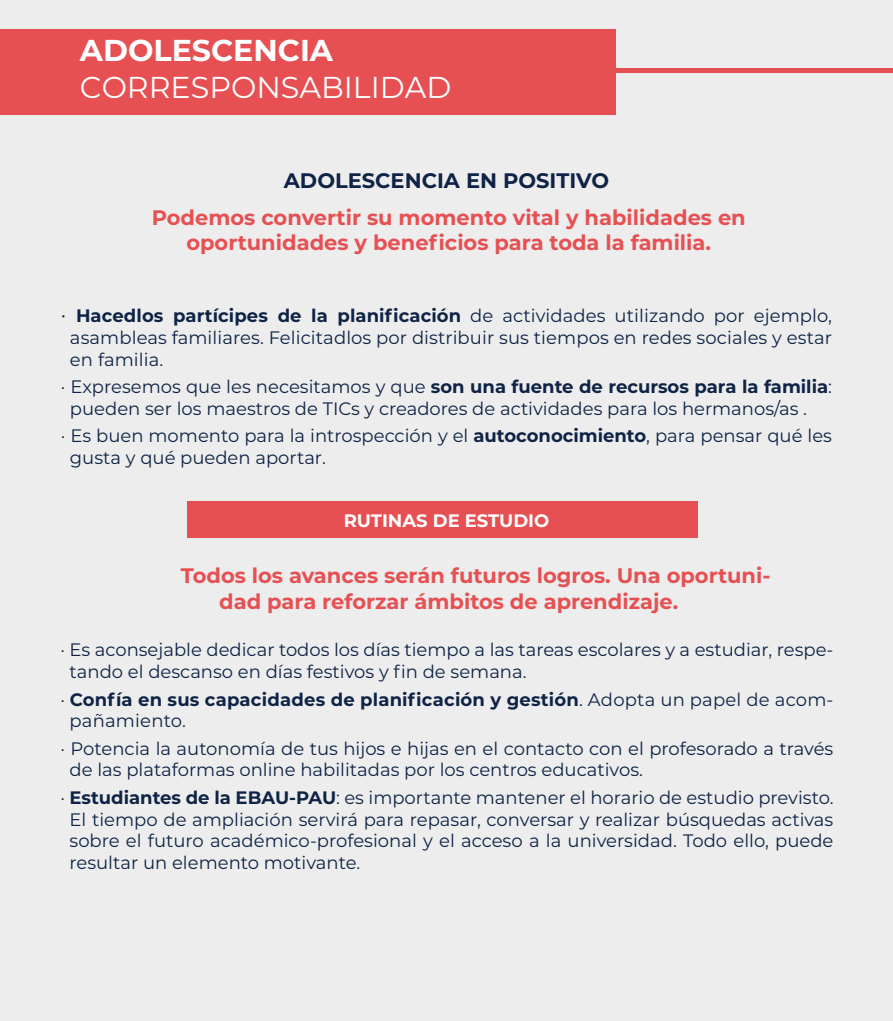
<style>
.page{position:relative;width:893px;height:1021px;background:#fff}
.page>*{position:absolute;margin:0;border:0;box-sizing:border-box;transform-origin:0 0}
.t1{font:30.15px "Montserrat";color:#fff}
.t2{font:700 30.15px "Montserrat";color:#fff}
.t3{font:700 21px/25.2px "Montserrat";color:#e65053;text-align:center}
.t4{font:700 21px "Montserrat";color:#0f2346}
.t5{font:18px/21.6px "Montserrat";color:#0f2346}
.t6{font:700 18px/21.6px "Montserrat";letter-spacing:.01em;color:#0f2346}
.t7{font:700 18px "Montserrat";color:#fff}
.s1{font-size:21px}
.s2{font-weight:700}
.s3{font-weight:400}
</style>
<div class="page">
<div style="left:0;top:0;width:892px;height:1020px;background:#ecedec"></div>
<div style="left:0;top:29px;width:615px;height:85px;background:#e65053"></div>
<div style="left:462px;top:68px;width:430px;height:5px;background:#e65053"></div>
<div style="left:188px;top:501px;width:510px;height:36px;background:#e65053"></div>
<h1 class="t2" style="left:80px;top:29px;width:255px">ADOLESCENCIA</h1>
<h1 class="t1" style="left:80px;top:66px;width:373px">CORRESPONSABILIDAD</h1>
<p class="t4" style="left:284px;top:166px;width:327px">ADOLESCENCIA EN POSITIVO</p>
<p class="t3" style="left:152px;top:204px;width:596px">Podemos convertir su momento vital y habilidades en oportunidades y beneficios para toda la familia.</p>
<p class="t5" style="left:70px;top:304px;width:764px;text-align:justify;text-indent:-9px"><span class="s1">·</span> <span class="s2">Hacedlos partícipes de la planificación</span> de actividades utilizando por ejemplo, asambleas familiares. Felicitadlos por distribuir sus tiempos en redes sociales y estar en familia.</p>
<p class="t5" style="left:70px;top:375px;width:764px;text-indent:-9px">· Expresemos que les necesitamos y que <span class="s2">son una fuente de recursos para la familia</span>: pueden ser los maestros de TICs y creadores de actividades para los hermanos/as .</p>
<p class="t5" style="left:70px;top:424px;width:764px;text-indent:-9px">· Es buen momento para la introspección y el <span class="s2">autoconocimiento</span>, para pensar qué les gusta y qué pueden aportar.</p>
<p class="t7" style="left:344px;top:507px;width:207px">RUTINAS DE ESTUDIO</p>
<p class="t3" style="left:219px;top:562px;width:553px;text-align:left;text-indent:-38px">Todos los avances serán futuros logros. Una oportuni&shy;dad para reforzar ámbitos de aprendizaje.</p>
<p class="t5" style="left:70px;top:638px;width:765px;text-indent:-9px">· Es aconsejable dedicar todos los días tiempo a las tareas escolares y a estudiar, respe&shy;tando el descanso en días festivos y fin de semana.</p>
<p class="t6" style="left:70px;top:687px;width:765px;text-indent:-9px"><span class="s3">·</span> Confía en sus capacidades de planificación y gestión<span class="s3">. Adopta un papel de acom&shy;pañamiento.</span></p>
<p class="t5" style="left:70px;top:737px;width:765px;text-indent:-9px">· Potencia la autonomía de tus hijos e hijas en el contacto con el profesorado a través de las plataformas online habilitadas por los centros educativos.</p>
<p class="t5" style="left:70px;top:786px;width:765px;text-align:justify;text-indent:-9px">· <span class="s2">Estudiantes de la EBAU-PAU</span>: es importante mantener el horario de estudio previsto.<br>El tiempo de ampliación servirá para repasar, conversar y realizar búsquedas activas sobre el futuro académico-profesional y el acceso a la universidad. Todo ello, puede resultar un elemento motivante.</p>
</div>
